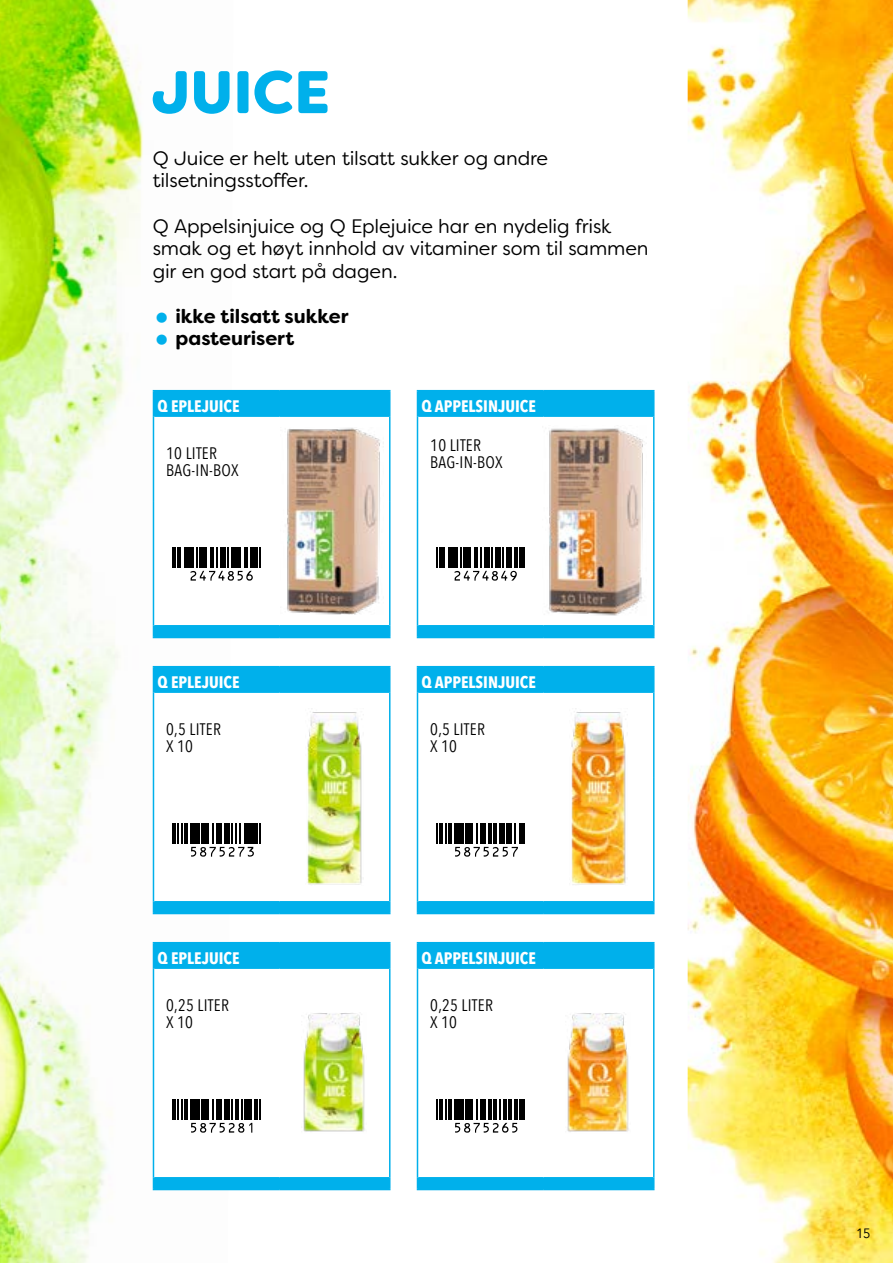
<style>
.page{position:relative;width:893px;height:1263px;background:#fff}
.page>*{position:absolute;margin:0;border:0;box-sizing:border-box;transform-origin:0 0}
.t1{font:900 60px "Filson Soft";color:#00b0eb}
.t2{font:19.5px/22.5px "Filson Soft";letter-spacing:-.01em;color:#000}
.t3{font:700 19.5px/22.5px "Filson Soft";color:#000}
.t4{font:16.65px/16.6px "Avenir Next Condensed";letter-spacing:.015em;color:#000}
.t5{font:700 16.65px "Avenir Next Condensed";color:#fff}
.t6{font:13.5px "Avenir";color:#000}
</style>
<div class="page">
<img style="left:0;top:0;width:233px;height:1263px">
<img style="left:688px;top:0;width:205px;height:1263px">
<div style="left:418px;top:391px;width:235px;height:246px;background:#00b0eb"></div>
<svg style="left:418px;top:417px;width:235px;height:208px"></svg>
<svg style="left:417px;top:391px;width:1px;height:25px"></svg>
<hr style="left:417px;top:390px;width:126px;height:1px;background:#00b0eb">
<hr style="left:543px;top:390px;width:111px;height:1px;background:#00b0eb">
<svg style="left:653px;top:391px;width:1px;height:25px"></svg>
<hr style="left:417px;top:416px;width:1px;height:86px;background:#00b0eb">
<hr style="left:418px;top:415px;width:125px;height:2px;background:#00b0eb">
<hr style="left:543px;top:415px;width:110px;height:2px;background:#00b0eb">
<hr style="left:653px;top:416px;width:1px;height:86px;background:#00b0eb">
<hr style="left:653px;top:502px;width:1px;height:124px;background:#00b0eb">
<hr style="left:417px;top:502px;width:1px;height:124px;background:#00b0eb">
<hr style="left:418px;top:625px;width:125px;height:1px;background:#00b0eb">
<hr style="left:417px;top:637px;width:126px;height:1px;background:#00b0eb">
<hr style="left:543px;top:625px;width:110px;height:1px;background:#00b0eb">
<hr style="left:543px;top:637px;width:111px;height:1px;background:#00b0eb">
<img style="left:543px;top:425px;width:103px;height:191px">
<div style="left:430px;top:547px;width:101px;height:36px;background:#fff"></div>
<hr style="left:436px;top:547px;width:2px;height:21px;background:#000">
<svg style="left:439px;top:547px;width:6px;height:21px"></svg>
<hr style="left:448px;top:547px;width:3px;height:21px;background:#000">
<hr style="left:452px;top:547px;width:3px;height:21px;background:#000">
<svg style="left:455px;top:547px;width:69px;height:34px"></svg>
<div style="left:154px;top:391px;width:235px;height:246px;background:#00b0eb"></div>
<svg style="left:154px;top:417px;width:235px;height:208px"></svg>
<svg style="left:153px;top:391px;width:1px;height:25px"></svg>
<hr style="left:153px;top:390px;width:126px;height:1px;background:#00b0eb">
<hr style="left:279px;top:390px;width:111px;height:1px;background:#00b0eb">
<svg style="left:389px;top:391px;width:1px;height:25px"></svg>
<hr style="left:153px;top:416px;width:1px;height:86px;background:#00b0eb">
<hr style="left:154px;top:415px;width:125px;height:2px;background:#00b0eb">
<hr style="left:279px;top:415px;width:110px;height:2px;background:#00b0eb">
<hr style="left:389px;top:416px;width:1px;height:86px;background:#00b0eb">
<hr style="left:389px;top:502px;width:1px;height:124px;background:#00b0eb">
<hr style="left:153px;top:502px;width:1px;height:124px;background:#00b0eb">
<hr style="left:154px;top:625px;width:125px;height:1px;background:#00b0eb">
<hr style="left:153px;top:637px;width:126px;height:1px;background:#00b0eb">
<hr style="left:279px;top:625px;width:110px;height:1px;background:#00b0eb">
<hr style="left:279px;top:637px;width:111px;height:1px;background:#00b0eb">
<img style="left:280px;top:427px;width:104px;height:188px">
<div style="left:166px;top:547px;width:101px;height:36px;background:#fff"></div>
<hr style="left:172px;top:547px;width:2px;height:21px;background:#000">
<svg style="left:175px;top:547px;width:6px;height:21px"></svg>
<hr style="left:184px;top:547px;width:3px;height:21px;background:#000">
<hr style="left:188px;top:547px;width:3px;height:21px;background:#000">
<svg style="left:191px;top:547px;width:69px;height:34px"></svg>
<div style="left:418px;top:667px;width:235px;height:246px;background:#00b0eb"></div>
<svg style="left:418px;top:693px;width:235px;height:208px"></svg>
<svg style="left:417px;top:667px;width:1px;height:25px"></svg>
<hr style="left:417px;top:666px;width:126px;height:1px;background:#00b0eb">
<hr style="left:543px;top:666px;width:111px;height:1px;background:#00b0eb">
<svg style="left:653px;top:667px;width:1px;height:25px"></svg>
<hr style="left:417px;top:692px;width:1px;height:86px;background:#00b0eb">
<hr style="left:418px;top:691px;width:125px;height:2px;background:#00b0eb">
<hr style="left:543px;top:691px;width:110px;height:2px;background:#00b0eb">
<hr style="left:653px;top:692px;width:1px;height:86px;background:#00b0eb">
<hr style="left:653px;top:778px;width:1px;height:124px;background:#00b0eb">
<hr style="left:417px;top:778px;width:1px;height:124px;background:#00b0eb">
<hr style="left:418px;top:901px;width:125px;height:1px;background:#00b0eb">
<hr style="left:417px;top:913px;width:126px;height:1px;background:#00b0eb">
<hr style="left:543px;top:901px;width:110px;height:1px;background:#00b0eb">
<hr style="left:543px;top:913px;width:111px;height:1px;background:#00b0eb">
<img style="left:569px;top:708px;width:58px;height:177px">
<div style="left:430px;top:823px;width:101px;height:36px;background:#fff"></div>
<hr style="left:436px;top:823px;width:2px;height:21px;background:#000">
<svg style="left:439px;top:823px;width:85px;height:34px"></svg>
<div style="left:441px;top:846px;width:14px;height:16px;background:#fff"></div>
<div style="left:418px;top:943px;width:235px;height:246px;background:#00b0eb"></div>
<svg style="left:418px;top:969px;width:235px;height:208px"></svg>
<svg style="left:417px;top:943px;width:1px;height:25px"></svg>
<hr style="left:417px;top:942px;width:126px;height:1px;background:#00b0eb">
<hr style="left:543px;top:942px;width:111px;height:1px;background:#00b0eb">
<svg style="left:653px;top:943px;width:1px;height:25px"></svg>
<hr style="left:417px;top:968px;width:1px;height:86px;background:#00b0eb">
<hr style="left:418px;top:967px;width:125px;height:2px;background:#00b0eb">
<hr style="left:543px;top:967px;width:110px;height:2px;background:#00b0eb">
<hr style="left:653px;top:968px;width:1px;height:86px;background:#00b0eb">
<hr style="left:653px;top:1054px;width:1px;height:124px;background:#00b0eb">
<hr style="left:417px;top:1054px;width:1px;height:124px;background:#00b0eb">
<hr style="left:418px;top:1177px;width:125px;height:1px;background:#00b0eb">
<hr style="left:417px;top:1189px;width:126px;height:1px;background:#00b0eb">
<hr style="left:543px;top:1177px;width:110px;height:1px;background:#00b0eb">
<hr style="left:543px;top:1189px;width:111px;height:1px;background:#00b0eb">
<img style="left:566px;top:1012px;width:64px;height:121px">
<div style="left:430px;top:1099px;width:101px;height:36px;background:#fff"></div>
<hr style="left:436px;top:1099px;width:2px;height:21px;background:#000">
<svg style="left:439px;top:1099px;width:85px;height:34px"></svg>
<div style="left:441px;top:1121px;width:13px;height:16px;background:#fff"></div>
<div style="left:154px;top:943px;width:235px;height:246px;background:#00b0eb"></div>
<svg style="left:154px;top:969px;width:235px;height:208px"></svg>
<svg style="left:153px;top:943px;width:1px;height:25px"></svg>
<hr style="left:153px;top:942px;width:126px;height:1px;background:#00b0eb">
<hr style="left:279px;top:942px;width:111px;height:1px;background:#00b0eb">
<svg style="left:389px;top:943px;width:1px;height:25px"></svg>
<hr style="left:153px;top:968px;width:1px;height:86px;background:#00b0eb">
<hr style="left:154px;top:967px;width:125px;height:2px;background:#00b0eb">
<hr style="left:279px;top:967px;width:110px;height:2px;background:#00b0eb">
<hr style="left:389px;top:968px;width:1px;height:86px;background:#00b0eb">
<hr style="left:389px;top:1054px;width:1px;height:124px;background:#00b0eb">
<hr style="left:153px;top:1054px;width:1px;height:124px;background:#00b0eb">
<hr style="left:154px;top:1177px;width:125px;height:1px;background:#00b0eb">
<hr style="left:153px;top:1189px;width:126px;height:1px;background:#00b0eb">
<hr style="left:279px;top:1177px;width:110px;height:1px;background:#00b0eb">
<hr style="left:279px;top:1189px;width:111px;height:1px;background:#00b0eb">
<img style="left:302px;top:1012px;width:64px;height:121px">
<div style="left:166px;top:1099px;width:101px;height:36px;background:#fff"></div>
<hr style="left:172px;top:1099px;width:2px;height:21px;background:#000">
<hr style="left:255px;top:1099px;width:3px;height:21px;background:#000">
<svg style="left:259px;top:1099px;width:1px;height:21px"></svg>
<svg style="left:175px;top:1099px;width:77px;height:34px"></svg>
<div style="left:178px;top:1121px;width:13px;height:21px;background:#fff"></div>
<div style="left:154px;top:667px;width:235px;height:246px;background:#00b0eb"></div>
<svg style="left:154px;top:693px;width:235px;height:208px"></svg>
<svg style="left:153px;top:667px;width:1px;height:25px"></svg>
<hr style="left:153px;top:666px;width:126px;height:1px;background:#00b0eb">
<hr style="left:279px;top:666px;width:111px;height:1px;background:#00b0eb">
<svg style="left:389px;top:667px;width:1px;height:25px"></svg>
<hr style="left:153px;top:692px;width:1px;height:86px;background:#00b0eb">
<hr style="left:154px;top:691px;width:125px;height:2px;background:#00b0eb">
<hr style="left:279px;top:691px;width:110px;height:2px;background:#00b0eb">
<hr style="left:389px;top:692px;width:1px;height:86px;background:#00b0eb">
<hr style="left:389px;top:778px;width:1px;height:124px;background:#00b0eb">
<hr style="left:153px;top:778px;width:1px;height:124px;background:#00b0eb">
<hr style="left:154px;top:901px;width:125px;height:1px;background:#00b0eb">
<hr style="left:153px;top:913px;width:126px;height:1px;background:#00b0eb">
<hr style="left:279px;top:901px;width:110px;height:1px;background:#00b0eb">
<hr style="left:279px;top:913px;width:111px;height:1px;background:#00b0eb">
<img style="left:305px;top:708px;width:58px;height:177px">
<div style="left:166px;top:823px;width:101px;height:36px;background:#fff"></div>
<hr style="left:172px;top:823px;width:2px;height:21px;background:#000">
<svg style="left:175px;top:823px;width:85px;height:34px"></svg>
<div style="left:177px;top:846px;width:14px;height:16px;background:#fff"></div>
<svg style="left:157px;top:312px;width:10px;height:10px"></svg>
<svg style="left:157px;top:334px;width:10px;height:11px"></svg>
<h1 class="t1" style="left:152px;top:53px;width:180px">JUICE</h1>
<p class="t2" style="left:153px;top:147px;width:397px">Q Juice er helt uten tilsatt sukker og andre tilsetningsstoffer.</p>
<p class="t2" style="left:153px;top:214px;width:497px">Q Appelsinjuice og Q Eplejuice har en nydelig frisk smak og et høyt innhold av vitaminer som til sammen gir en god start på dagen.</p>
<p class="t3" style="left:175px;top:304px;width:175px">ikke tilsatt sukker pasteurisert</p>
<p class="t5" style="left:157px;top:396px;width:84px">Q EPLEJUICE</p>
<p class="t4" style="left:166px;top:444px;width:74px">10 LITER<br>BAG-IN-BOX</p>
<p class="t5" style="left:157px;top:672px;width:84px">Q EPLEJUICE</p>
<p class="t4" style="left:166px;top:720px;width:56px">0,5 LITER<br>X 10</p>
<p class="t5" style="left:157px;top:948px;width:84px">Q EPLEJUICE</p>
<p class="t4" style="left:166px;top:996px;width:64px">0,25 LITER<br>X 10</p>
<p class="t5" style="left:421px;top:396px;width:116px">Q APPELSINJUICE</p>
<p class="t4" style="left:430px;top:436px;width:74px">10 LITER<br>BAG-IN-BOX</p>
<p class="t5" style="left:421px;top:672px;width:116px">Q APPELSINJUICE</p>
<p class="t4" style="left:430px;top:720px;width:56px">0,5 LITER<br>X 10</p>
<p class="t5" style="left:421px;top:948px;width:116px">Q APPELSINJUICE</p>
<p class="t4" style="left:430px;top:996px;width:64px">0,25 LITER<br>X 10</p>
<p class="t6" style="left:856px;top:1225px;width:16px">15</p>
</div>
